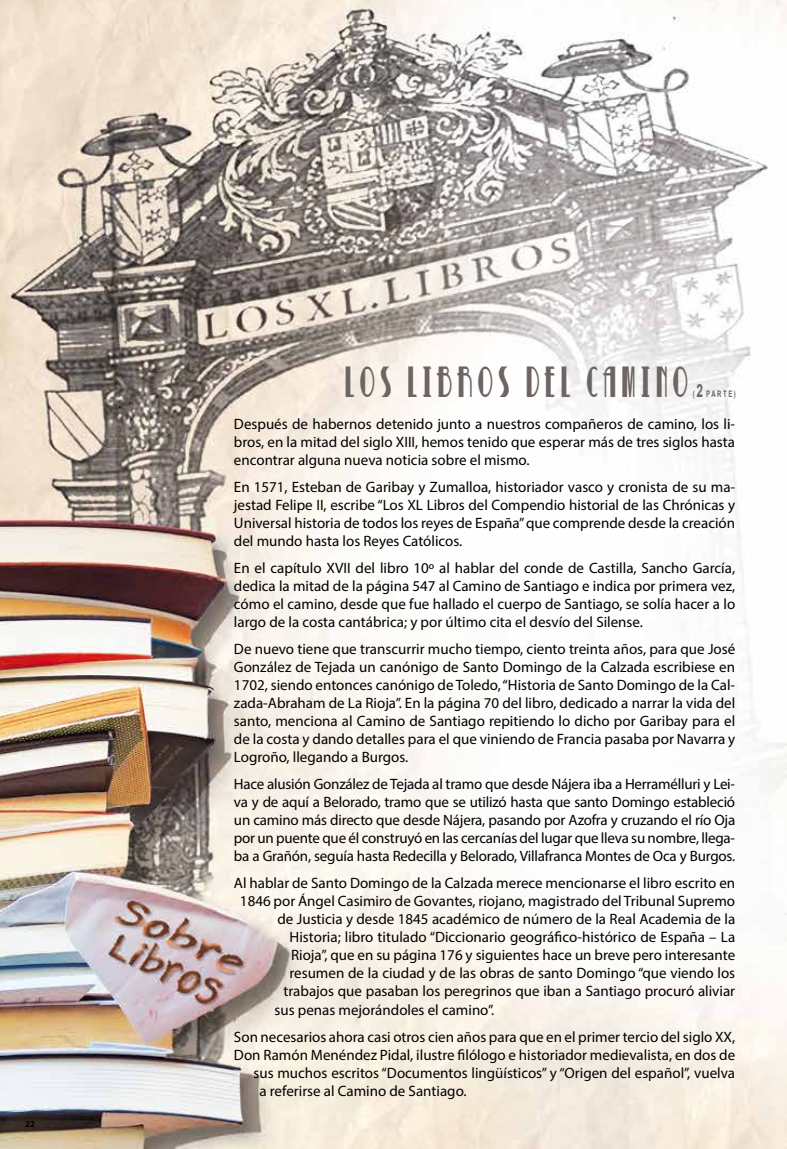
<style>
.page{position:relative;width:787px;height:1149px;background:#fff}
.page>*{position:absolute;margin:0;border:0;box-sizing:border-box;transform-origin:0 0}
.t1{font:38.25px "Betty Noir";letter-spacing:.18em;color:#6c6561;scale:.67 1}
.t2{font:15px/18px "Myriad Pro";color:#000;text-align:justify}
.t3{font:700 9px "Arial";letter-spacing:.26em;color:#6c6561;scale:.67 1}
.t4{font:700 9px "Myriad Pro";color:#000}
.s1{font-size:18px}
</style>
<div class="page">
<img style="left:0;top:0;width:787px;height:1148px">
<p class="t4" style="left:25px;top:1117px;width:11px">22</p>
<h1 class="t1" style="left:344px;top:363px;width:514px">LOS LIBROS DEL CAMINO</h1>
<p class="t3" style="left:693px;top:387px;width:66px">(<span class="s1">2</span> PARTE)</p>
<p class="t2" style="left:234px;top:414px;width:503px">Después de habernos detenido junto a nuestros compañeros de camino, los li&shy;bros, en la mitad del siglo XIII, hemos tenido que esperar más de tres siglos hasta encontrar alguna nueva noticia sobre el mismo.</p>
<p class="t2" style="left:234px;top:477px;width:502px">En 1571, Esteban de Garibay y Zumalloa, historiador vasco y cronista de su ma&shy;jestad Felipe II, escribe “Los XL Libros del Compendio historial de las Chrónicas y Universal historia de todos los reyes de España” que comprende desde la creación del mundo hasta los Reyes Católicos.</p>
<p class="t2" style="left:234px;top:558px;width:503px">En el capítulo XVII del libro 10º al hablar del conde de Castilla, Sancho García, dedica la mitad de la página 547 al Camino de Santiago e indica por primera vez, cómo el camino, desde que fue hallado el cuerpo de Santiago, se solía hacer a lo largo de la costa cantábrica; y por último cita el desvío del Silense.</p>
<p class="t2" style="left:234px;top:639px;width:503px">De nuevo tiene que transcurrir mucho tiempo, ciento treinta años, para que José González de Tejada un canónigo de Santo Domingo de la Calzada escribiese en 1702, siendo entonces canónigo de Toledo, “Historia de Santo Domingo de la Cal&shy;zada-Abraham de La Rioja”. En la página 70 del libro, dedicado a narrar la vida del santo, menciona al Camino de Santiago repitiendo lo dicho por Garibay para el de la costa y dando detalles para el que viniendo de Francia pasaba por Navarra y Logroño, llegando a Burgos.</p>
<p class="t2" style="left:234px;top:774px;width:503px">Hace alusión González de Tejada al tramo que desde Nájera iba a Herramélluri y Lei&shy;va y de aquí a Belorado, tramo que se utilizó hasta que santo Domingo estableció un camino más directo que desde Nájera, pasando por Azofra y cruzando el río Oja por un puente que él construyó en las cercanías del lugar que lleva su nombre, llega&shy;ba a Grañón, seguía hasta Redecilla y Belorado, Villafranca Montes de Oca y Burgos.</p>
<p class="t2" style="left:234px;top:873px;width:502px">Al hablar de Santo Domingo de la Calzada merece mencionarse el libro escrito en</p>
<p class="t2" style="left:240px;top:891px;width:496px">1846 por Ángel Casimiro de Govantes, riojano, magistrado del Tribunal Supremo</p>
<p class="t2" style="left:277px;top:909px;width:459px">de Justicia y desde 1845 académico de número de la Real Academia de la</p>
<p class="t2" style="left:289px;top:927px;width:447px">Historia; libro titulado “Diccionario geográfico-histórico de España – La</p>
<p class="t2" style="left:291px;top:945px;width:445px">Rioja”, que en su página 176 y siguientes hace un breve pero interesante</p>
<p class="t2" style="left:289px;top:963px;width:447px">resumen de la ciudad y de las obras de santo Domingo “que viendo los</p>
<p class="t2" style="left:283px;top:981px;width:453px">trabajos que pasaban los peregrinos que iban a Santiago procuró aliviar</p>
<p class="t2" style="left:274px;top:999px;width:221px">sus penas mejorándoles el camino”.</p>
<p class="t2" style="left:234px;top:1026px;width:502px">Son necesarios ahora casi otros cien años para que en el primer tercio del siglo XX,</p>
<p class="t2" style="left:234px;top:1044px;width:503px">Don Ramón Menéndez Pidal, ilustre filólogo e historiador medievalista, en dos de</p>
<p class="t2" style="left:253px;top:1062px;width:483px">sus muchos escritos “Documentos lingüísticos” y “Origen del español”, vuelva</p>
<p class="t2" style="left:259px;top:1080px;width:209px">a referirse al Camino de Santiago.</p>
</div>
